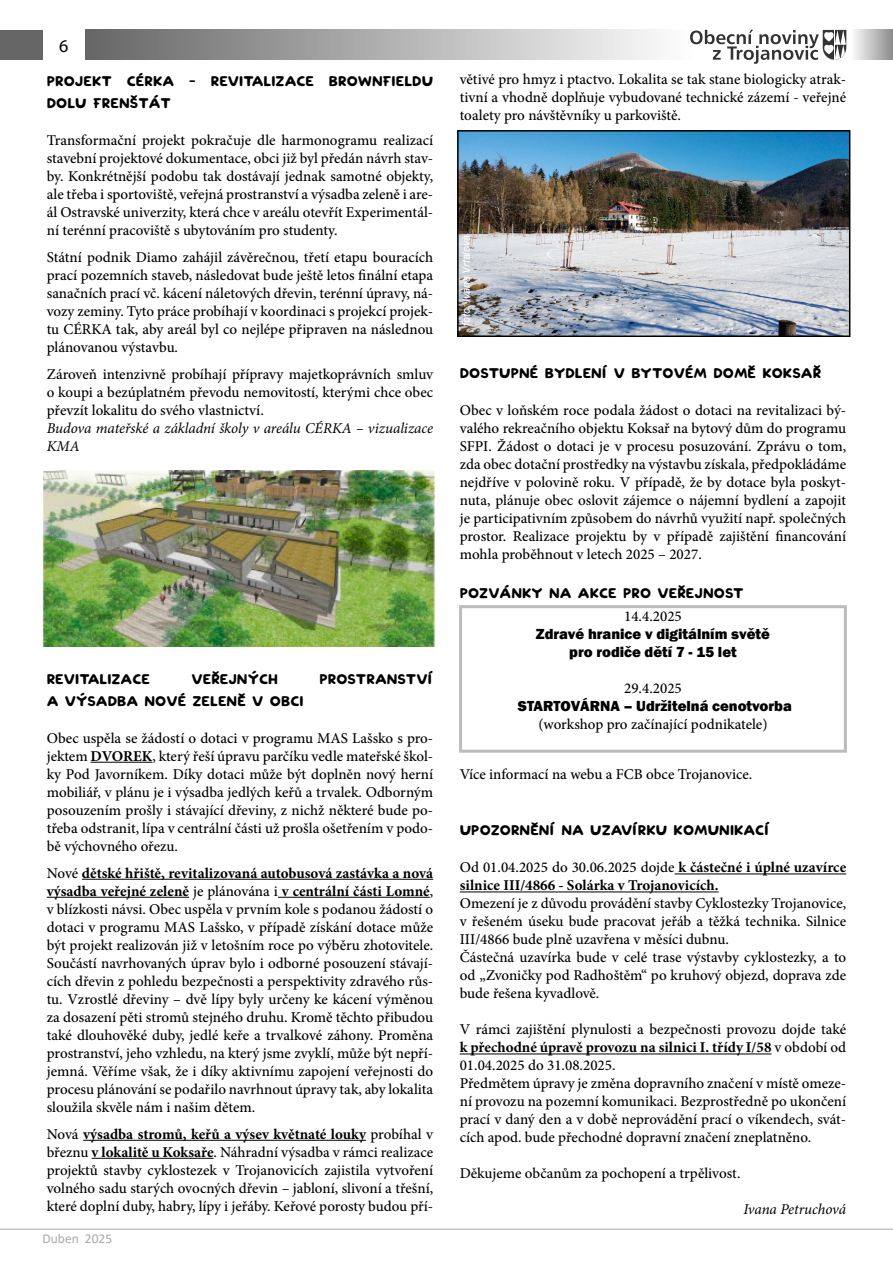
<style>
.page{position:relative;width:893px;height:1263px;background:#fff}
.page>*{position:absolute;margin:0;border:0;box-sizing:border-box;transform-origin:0 0}
.t1{font:18px/21.6px "UAX font 2017 final";color:#000}
.t2{font:18px "Myriad Pro";color:#000}
.t3{font:500 15px/18px "Minion Pro";color:#000;text-align:justify}
.t4{font:700 15px/18px "Minion Pro";color:#000}
.t5{font:800 15px/18px "Franklin Gothic";color:#000;text-align:center}
.t6{font:italic 15px/18px "Minion Pro";letter-spacing:-.005em;color:#000}
.t7{font:13.5px "Calibri";color:#a8a8a7}
.t8{font:italic 10.5px "Arial";color:#fff}
.s1{font-weight:700}
.s2{font-weight:500}
</style>
<div class="page">
<div style="left:0;top:30px;width:43px;height:30px;background:#666"></div>
<div style="left:85px;top:30px;width:608px;height:30px;background:linear-gradient(to right,#666,#fefefe)"></div>
<div style="left:850px;top:30px;width:43px;height:30px;background:linear-gradient(to right,#fff,#8c8c8c)"></div>
<svg style="left:690px;top:30px;width:156px;height:34px"></svg>
<hr style="left:0;top:1229px;width:893px;height:1px;background:#a8a8a7">
<hr style="left:91px;top:762px;width:61px;height:1px;background:#000">
<hr style="left:82px;top:879px;width:351px;height:1px;background:#000">
<hr style="left:47px;top:897px;width:142px;height:1px;background:#000">
<hr style="left:278px;top:897px;width:152px;height:1px;background:#000">
<hr style="left:83px;top:1140px;width:283px;height:1px;background:#000">
<hr style="left:92px;top:1158px;width:122px;height:1px;background:#000">
<hr style="left:675px;top:873px;width:171px;height:1px;background:#000">
<hr style="left:460px;top:891px;width:259px;height:1px;background:#000">
<hr style="left:460px;top:1053px;width:312px;height:1px;background:#000">
<img style="left:460px;top:133px;width:387px;height:201px">
<div style="left:457px;top:130px;width:393px;height:207px;border:2px solid #000"></div>
<img style="left:43px;top:471px;width:393px;height:176px">
<div style="left:459px;top:605px;width:388px;height:148px;border:3px solid #bcbcbc"></div>
<p class="t2" style="left:59px;top:35px;width:11px">6</p>
<p class="t1" style="left:47px;top:70px;width:388px">Projekt CÉRKA - Revitalizace brownfieldu<br>Dolu Frenštát</p>
<p class="t3" style="left:47px;top:131px;width:388px">Transformační projekt pokračuje dle harmonogramu realizací stavební projektové dokumentace, obci již byl předán návrh stav&shy;by. Konkrétnější podobu tak dostávají jednak samotné objekty, ale třeba i sportoviště, veřejná prostranství a výsadba zeleně i are&shy;ál Ostravské univerzity, která chce v areálu otevřít Experimentál&shy;ní terénní pracoviště s ubytováním pro studenty.</p>
<p class="t3" style="left:47px;top:248px;width:388px">Státní podnik Diamo zahájil závěrečnou, třetí etapu bouracích prací pozemních staveb, následovat bude ještě letos finální etapa sanačních prací vč. kácení náletových dřevin, terénní úpravy, ná&shy;vozy zeminy. Tyto práce probíhají v koordinaci s projekcí projek&shy;tu CÉRKA tak, aby areál byl co nejlépe připraven na následnou plánovanou výstavbu.</p>
<p class="t3" style="left:47px;top:365px;width:388px">Zároveň intenzivně probíhají přípravy majetkoprávních smluv o koupi a bezúplatném převodu nemovitostí, kterými chce obec převzít lokalitu do svého vlastnictví.</p>
<p class="t6" style="left:47px;top:419px;width:388px">Budova mateřské a základní školy v areálu CÉRKA – vizualizace<br>KMA</p>
<p class="t1" style="left:47px;top:668px;width:105px">Revitalizace</p>
<p class="t1" style="left:191px;top:668px;width:88px">veřejných</p>
<p class="t1" style="left:319px;top:668px;width:115px">prostranství</p>
<p class="t1" style="left:47px;top:690px;width:258px">a výsadba nové zeleně v obci</p>
<p class="t3" style="left:47px;top:729px;width:388px">Obec uspěla se žádostí o dotaci v programu MAS Lašsko s pro&shy;jektem <span class="s1">DVOREK</span>, který řeší úpravu parčíku vedle mateřské škol&shy;ky Pod Javorníkem. Díky dotaci může být doplněn nový herní mobiliář, v plánu je i výsadba jedlých keřů a trvalek. Odborným posouzením prošly i stávající dřeviny, z nichž některé bude po&shy;třeba odstranit, lípa v centrální části už prošla ošetřením v podo&shy;bě výchovného ořezu.</p>
<p class="t3" style="left:47px;top:864px;width:388px">Nové <span class="s1">dětské hřiště, revitalizovaná autobusová zastávka a nová výsadba veřejné zeleně</span> je plánována i <span class="s1">v centrální části Lomné</span>, v blízkosti návsi. Obec uspěla v prvním kole s podanou žádostí o dotaci v programu MAS Lašsko, v případě získání dotace může být projekt realizován již v letošním roce po výběru zhotovitele.<br>Součástí navrhovaných úprav bylo i odborné posouzení stávají&shy;cích dřevin z pohledu bezpečnosti a perspektivity zdravého růs&shy;tu. Vzrostlé dřeviny – dvě lípy byly určeny ke kácení výměnou za dosazení pěti stromů stejného druhu. Kromě těchto přibudou také dlouhověké duby, jedlé keře a trvalkové záhony. Proměna prostranství, jeho vzhledu, na který jsme zvyklí, může být nepří&shy;jemná. Věříme však, že i díky aktivnímu zapojení veřejnosti do procesu plánování se podařilo navrhnout úpravy tak, aby lokalita sloužila skvěle nám i našim dětem.</p>
<p class="t3" style="left:47px;top:1125px;width:388px">Nová <span class="s1">výsadba stromů, keřů a výsev květnaté louky</span> probíhal v březnu <span class="s1">v lokalitě u Koksaře</span>. Náhradní výsadba v rámci realizace projektů stavby cyklostezek v Trojanovicích zajistila vytvoření volného sadu starých ovocných dřevin – jabloní, slivoní a třešní, které doplní duby, habry, lípy i jeřáby. Keřové porosty budou pří-</p>
<p class="t7" style="left:43px;top:1229px;width:71px">Duben 2025</p>
<p class="t3" style="left:460px;top:70px;width:388px">větivé pro hmyz i ptactvo. Lokalita se tak stane biologicky atrak&shy;tivní a vhodně doplňuje vybudované technické zázemí - veřejné toalety pro návštěvníky u parkoviště.</p>
<p class="t8" style="left:459px;top:326px;width:92px;rotate:-90deg">foto: Ivana Vrtalová</p>
<p class="t1" style="left:460px;top:362px;width:363px">Dostupné bydlení v bytovém domě Koksař</p>
<p class="t3" style="left:460px;top:401px;width:388px">Obec v loňském roce podala žádost o dotaci na revitalizaci bý&shy;valého rekreačního objektu Koksař na bytový dům do programu SFPI. Žádost o dotaci je v procesu posuzování. Zprávu o tom, zda obec dotační prostředky na výstavbu získala, předpokládáme nejdříve v polovině roku. V případě, že by dotace byla poskyt&shy;nuta, plánuje obec oslovit zájemce o nájemní bydlení a zapojit je participativním způsobem do návrhů využití např. společných prostor. Realizace projektu by v případě zajištění financování mohla proběhnout v letech 2025 – 2027.</p>
<p class="t1" style="left:460px;top:582px;width:286px">POZVÁNKY NA AKCE PRO VEŘEJNOST</p>
<p class="t3" style="left:624px;top:608px;width:59px">14.4.2025</p>
<p class="t5" style="left:536px;top:625px;width:236px">Zdravé hranice v digitálním světě pro rodiče dětí 7 - 15 let</p>
<p class="t3" style="left:624px;top:680px;width:59px">29.4.2025</p>
<p class="t5" style="left:518px;top:697px;width:275px">STARTOVÁRNA – Udržitelná cenotvorba</p>
<p class="t3" style="left:538px;top:716px;width:231px">(workshop pro začínající podnikatele)</p>
<p class="t3" style="left:460px;top:765px;width:294px">Více informací na webu a FCB obce Trojanovice.</p>
<p class="t1" style="left:460px;top:819px;width:312px">UPOZORNĚNÍ NA UZAVÍRKU KOMUNIKACÍ</p>
<p class="t4" style="left:460px;top:858px;width:388px"><span class="s2">Od 01.04.2025 do 30.06.2025 dojde</span> k částečné i úplné uzavírce silnice III/4866 - Solárka v Trojanovicích.</p>
<p class="t3" style="left:460px;top:895px;width:388px;text-align:left">Omezení je z důvodu provádění stavby Cyklostezky Trojanovice, v řešeném úseku bude pracovat jeřáb a těžká technika. Silnice III/4866 bude plně uzavřena v měsíci dubnu.<br>Částečná uzavírka bude v celé trase výstavby cyklostezky, a to od „Zvoničky pod Radhoštěm“ po kruhový objezd, doprava zde bude řešena kyvadlově.</p>
<p class="t3" style="left:460px;top:1021px;width:388px;text-align:left">V rámci zajištění plynulosti a bezpečnosti provozu dojde také <span class="s1">k přechodné úpravě provozu na silnici I. třídy I/58</span> v období od 01.04.2025 do 31.08.2025.<br>Předmětem úpravy je změna dopravního značení v místě omeze&shy;ní provozu na pozemní komunikaci. Bezprostředně po ukončení prací v daný den a v době neprovádění prací o víkendech, svát&shy;cích apod. bude přechodné dopravní značení zneplatněno.</p>
<p class="t3" style="left:460px;top:1165px;width:282px">Děkujeme občanům za pochopení a trpělivost.</p>
<p class="t6" style="left:743px;top:1201px;width:104px">Ivana Petruchová</p>
</div>
